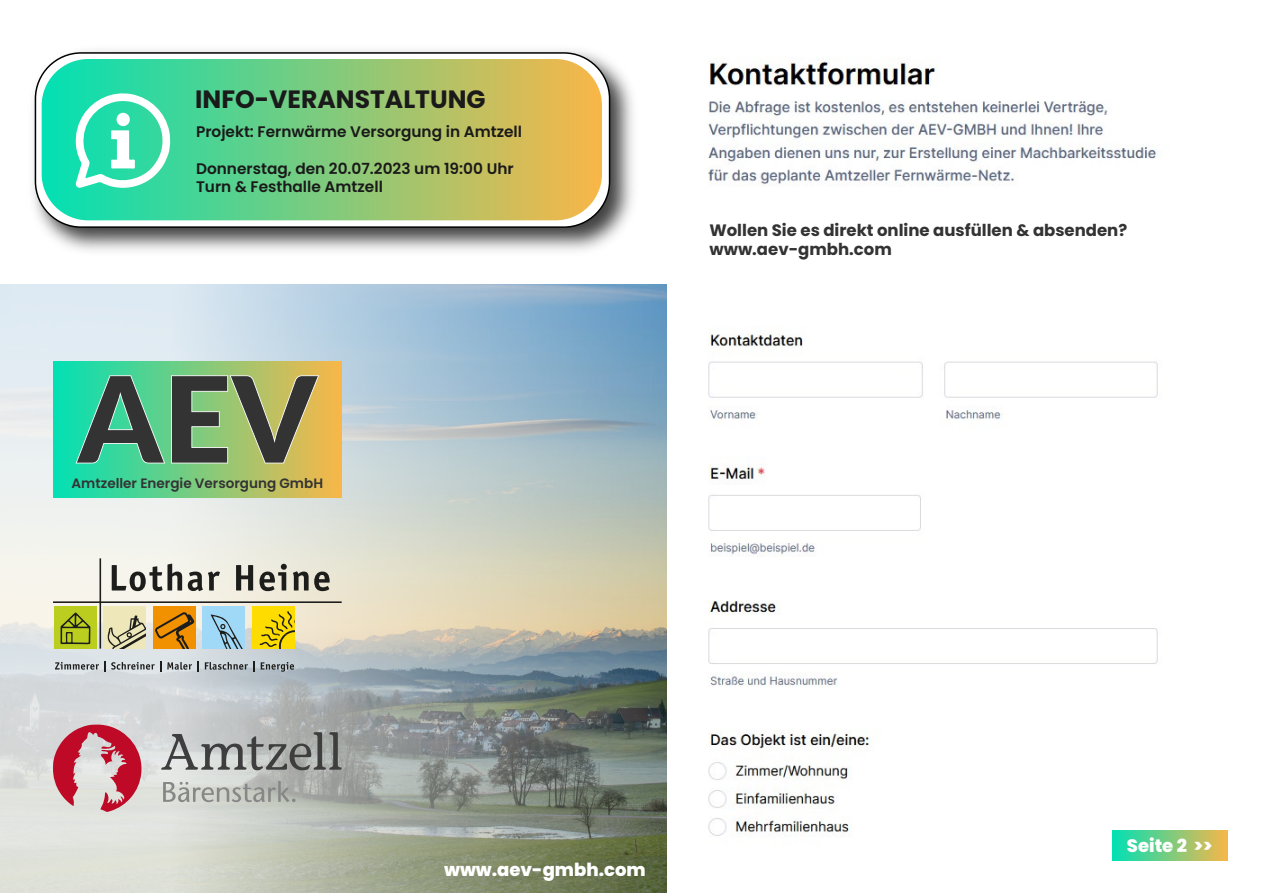
<style>
.page{position:relative;width:1263px;height:893px;background:#fff}
.page>*{position:absolute;margin:0;border:0;box-sizing:border-box;transform-origin:0 0}
.t1{font:700 25.05px "Poppins";color:#1a1a1a}
.t2{font:800 18px "Poppins";color:#fff}
.t3{font:700 16.5px/19.8px "Poppins";color:#333}
.t4{font:600 15.3px/18.5px "Poppins";color:#1a1a1a}
.t5{font:600 13.5px "Poppins";color:#333}
</style>
<div class="page">
<img style="left:708px;top:327px;width:518px;height:534px">
<img style="left:708px;top:58px;width:449px;height:129px">
<img style="left:1px;top:284px;width:666px;height:609px">
<div style="left:53px;top:361px;width:289px;height:137px;background:linear-gradient(to right,#03e0b5,#f9b749)"></div>
<div style="left:1112px;top:831px;width:116px;height:29px;background:linear-gradient(to right,#01e0b4,#f5b749)"></div>
<svg style="left:76px;top:375px;width:89px;height:88px;background:#409172"></svg>
<svg style="left:171px;top:375px;width:148px;height:88px;background:#788156"></svg>
<svg style="left:55px;top:661px;width:106px;height:11px"></svg>
<svg style="left:167px;top:661px;width:32px;height:11px"></svg>
<svg style="left:205px;top:661px;width:49px;height:11px"></svg>
<svg style="left:261px;top:662px;width:33px;height:10px"></svg>
<svg style="left:53px;top:558px;width:289px;height:91px;background:#c9c49b"></svg>
<svg style="left:53px;top:725px;width:89px;height:87px;background:#cf808b"></svg>
<svg style="left:161px;top:732px;width:181px;height:39px;background:#9d9f9e"></svg>
<svg style="left:163px;top:781px;width:133px;height:22px;background:#b7bab5"></svg>
<img style="left:33px;top:50px;width:600px;height:201px">
<svg style="left:35px;top:52px;width:575px;height:176px"></svg>
<svg style="left:42px;top:59px;width:560px;height:161px;background:#8aca7c"></svg>
<svg style="left:75px;top:91px;width:95px;height:103px"></svg>
<div style="left:117px;top:113px;width:13px;height:13px;background:#fff;border-radius:50%"></div>
<h1 class="t1" style="left:195px;top:85px;width:292px">INFO-VERANSTALTUNG</h1>
<p class="t4" style="left:196px;top:122px;width:328px">Projekt: Fernwärme Versorgung in Amtzell</p>
<p class="t4" style="left:196px;top:159px;width:319px">Donnerstag, den 20.07.2023 um 19:00 Uhr<br>Turn &amp; Festhalle Amtzell</p>
<p class="t5" style="left:72px;top:475px;width:253px">Amtzeller Energie Versorgung GmbH</p>
<p class="t3" style="left:709px;top:220px;width:419px">Wollen Sie es direkt online ausfüllen &amp; absenden? www.aev-gmbh.com</p>
<p class="t2" style="left:444px;top:859px;width:203px">www.aev-gmbh.com</p>
<p class="t2" style="left:1127px;top:835px;width:87px">Seite 2 &gt;&gt;</p>
</div>
